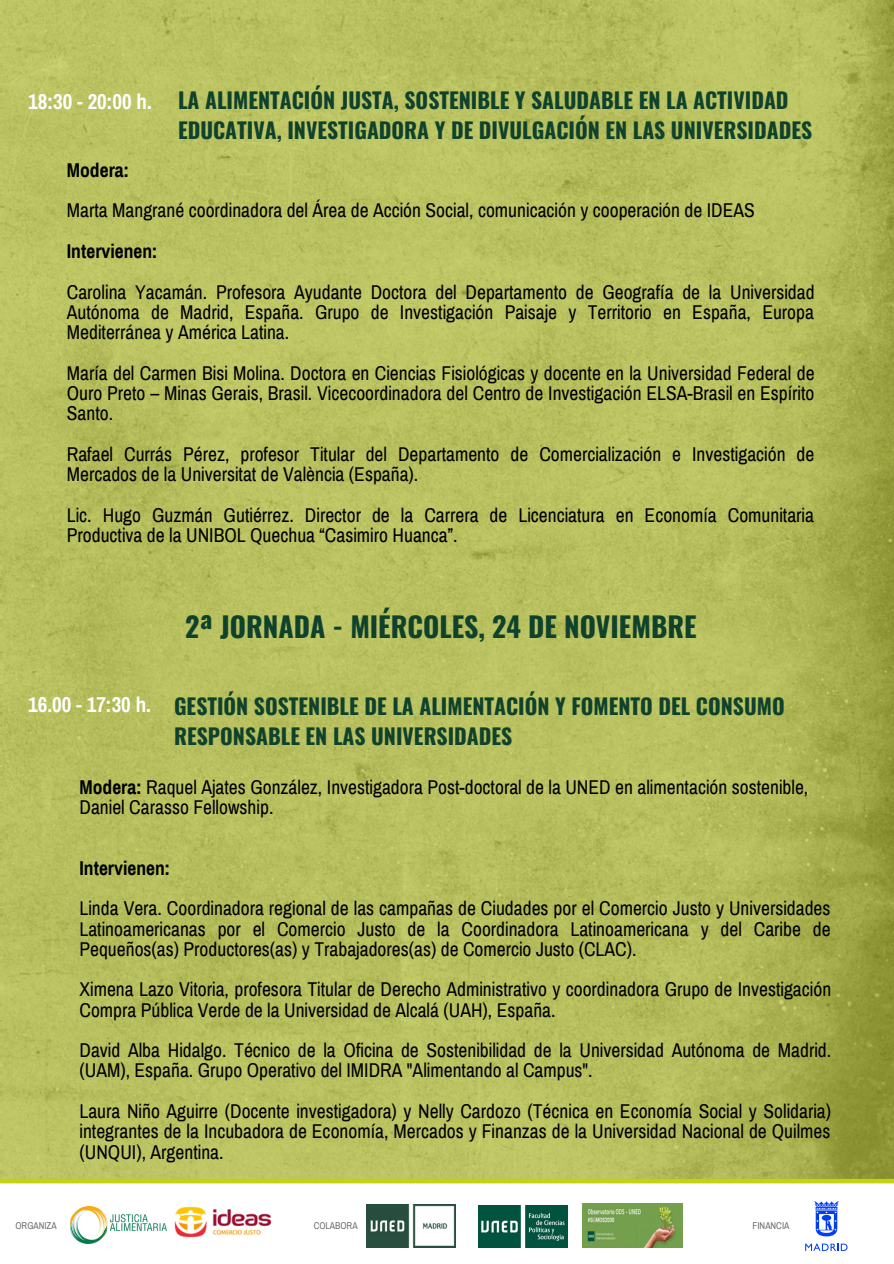
<style>
.page{position:relative;width:894px;height:1264px;background:#fff}
.page>*{position:absolute;margin:0;border:0;box-sizing:border-box;transform-origin:0 0}
.t1{font:700 27.75px "Oswald";color:#0f422c}
.t2{font:700 21.6px/30px "Oswald";color:#0f422c}
.t3{font:700 21px "Archivo Narrow";color:#fff}
.t4{font:19.5px/20.2px "Archivo Narrow";color:#000}
.t5{font:700 19.5px "Archivo Narrow";color:#000}
.t6{font:9.6px "Archivo Narrow";color:#706f6f}
.s1{font-weight:700}
</style>
<div class="page">
<img style="left:0;top:0;width:893px;height:1178px">
<div style="left:0;top:1178px;width:893px;height:5px;background:#c3d212"></div>
<img style="left:174px;top:1206px;width:98px;height:32px">
<img style="left:71px;top:1206px;width:96px;height:37px">
<svg style="left:805px;top:1243px;width:42px;height:7px"></svg>
<svg style="left:814px;top:1201px;width:25px;height:35px"></svg>
<img style="left:366px;top:1204px;width:89px;height:43px">
<img style="left:478px;top:1205px;width:89px;height:42px">
<img style="left:582px;top:1203px;width:100px;height:44px">
<p class="t3" style="left:28px;top:90px;width:125px">18:30 - 20:00 h.</p>
<p class="t2" style="left:178px;top:84px;width:635px">LA ALIMENTACIÓN JUSTA, SOSTENIBLE Y SALUDABLE EN LA ACTIVIDAD<br>EDUCATIVA, INVESTIGADORA Y DE DIVULGACIÓN EN LAS UNIVERSIDADES</p>
<p class="t5" style="left:67px;top:160px;width:64px">Modera:</p>
<p class="t4" style="left:67px;top:201px;width:689px">Marta Mangrané coordinadora del Área de Acción Social, comunicación y cooperación de IDEAS</p>
<p class="t5" style="left:67px;top:241px;width:92px">Intervienen:</p>
<p class="t4" style="left:67px;top:282px;width:749px;text-align:justify">Carolina Yacamán. Profesora Ayudante Doctora del Departamento de Geografía de la Universidad Autónoma de Madrid, España. Grupo de Investigación Paisaje y Territorio en España, Europa Mediterránea y América Latina.</p>
<p class="t4" style="left:67px;top:363px;width:749px;text-align:justify">María del Carmen Bisi Molina. Doctora en Ciencias Fisiológicas y docente en la Universidad Federal de Ouro Preto – Minas Gerais, Brasil. Vicecoordinadora del Centro de Investigación ELSA-Brasil en Espírito Santo.</p>
<p class="t4" style="left:67px;top:444px;width:748px">Rafael Currás Pérez, profesor Titular del Departamento de Comercialización e Investigación de<br>Mercados de la Universitat de València (España).</p>
<p class="t4" style="left:67px;top:505px;width:748px">Lic. Hugo Guzmán Gutiérrez. Director de la Carrera de Licenciatura en Economía Comunitaria<br>Productiva de la UNIBOL Quechua “Casimiro Huanca”.</p>
<p class="t1" style="left:185px;top:604px;width:512px">2ª JORNADA - MIÉRCOLES, 24 DE NOVIEMBRE</p>
<p class="t3" style="left:28px;top:693px;width:124px">16.00 - 17:30 h.</p>
<p class="t2" style="left:174px;top:690px;width:612px">GESTIÓN SOSTENIBLE DE LA ALIMENTACIÓN Y FOMENTO DEL CONSUMO<br>RESPONSABLE EN LAS UNIVERSIDADES</p>
<p class="t4" style="left:79px;top:777px;width:730px"><span class="s1">Modera:</span> Raquel Ajates González, Investigadora Post-doctoral de la UNED en alimentación sostenible,<br>Daniel Carasso Fellowship.</p>
<p class="t5" style="left:79px;top:857px;width:92px">Intervienen:</p>
<p class="t4" style="left:79px;top:898px;width:752px;text-align:justify">Linda Vera. Coordinadora regional de las campañas de Ciudades por el Comercio Justo y Universidades Latinoamericanas por el Comercio Justo de la Coordinadora Latinoamericana y del Caribe de Pequeños(as) Productores(as) y Trabajadores(as) de Comercio Justo (CLAC).</p>
<p class="t4" style="left:79px;top:979px;width:753px">Ximena Lazo Vitoria, profesora Titular de Derecho Administrativo y coordinadora Grupo de Investigación<br>Compra Pública Verde de la Universidad de Alcalá (UAH), España.</p>
<p class="t4" style="left:79px;top:1040px;width:753px">David Alba Hidalgo. Técnico de la Oficina de Sostenibilidad de la Universidad Autónoma de Madrid. (UAM), España. Grupo Operativo del IMIDRA "Alimentando al Campus".</p>
<p class="t4" style="left:79px;top:1101px;width:753px;text-align:justify">Laura Niño Aguirre (Docente investigadora) y Nelly Cardozo (Técnica en Economía Social y Solidaria) integrantes de la Incubadora de Economía, Mercados y Finanzas de la Universidad Nacional de Quilmes (UNQUI), Argentina.</p>
<p class="t6" style="left:15px;top:1220px;width:43px">ORGANIZA</p>
<p class="t6" style="left:313px;top:1220px;width:45px">COLABORA</p>
<p class="t6" style="left:752px;top:1220px;width:38px">FINANCIA</p>
</div>
